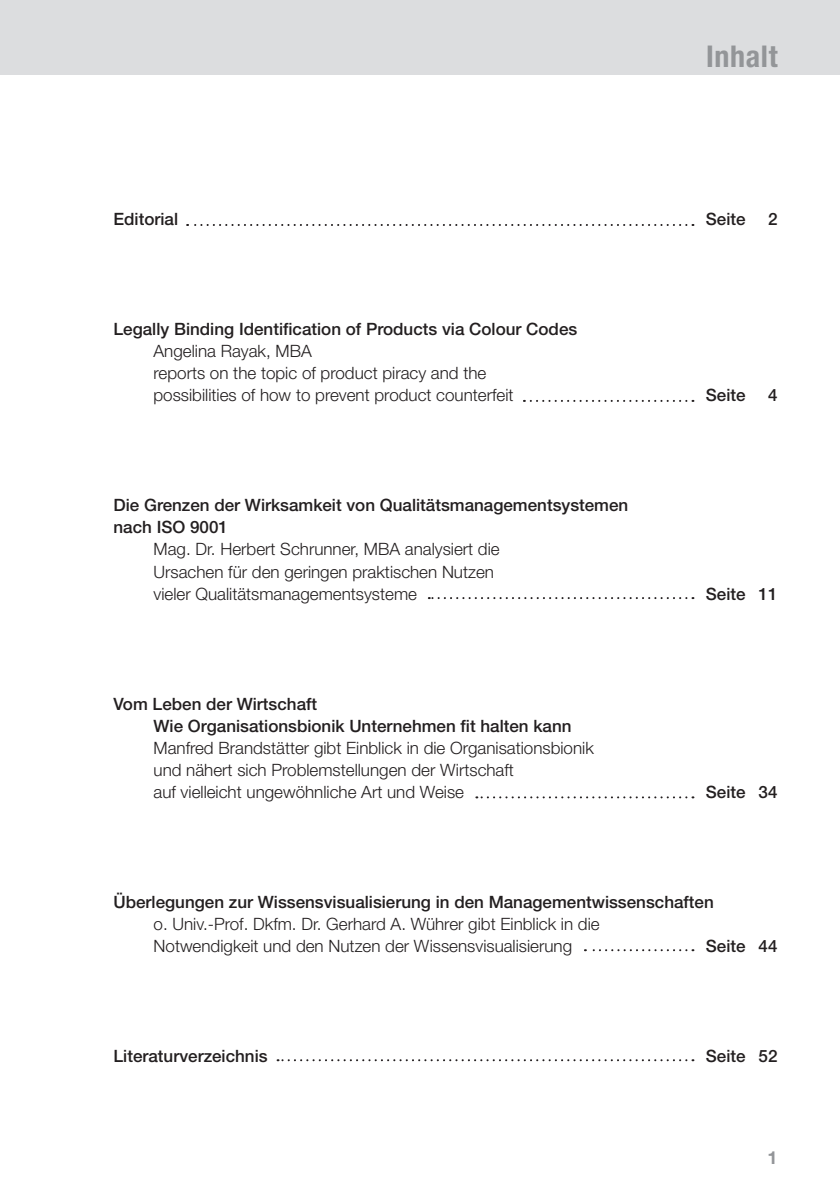
<style>
.page{position:relative;width:840px;height:1191px;background:#fff}
.page>*{position:absolute;margin:0;border:0;box-sizing:border-box;transform-origin:0 0}
.t1{font:700 condensed 30px "Helvetica Neue LT Std";letter-spacing:.02em;color:#939598}
.t2{font:700 18px "Helvetica Neue LT Std";color:#939598}
.t3{font:300 17px/22px "Helvetica Neue LT Std";color:#231f20}
.t4{font:500 17px/22px "Helvetica Neue LT Std";color:#231f20}
</style>
<div class="page">
<div style="left:0;top:0;width:839px;height:75px;background:#dcdddf"></div>
<svg style="left:187px;top:224px;width:499px;height:2px"></svg>
<svg style="left:523px;top:400px;width:163px;height:2px"></svg>
<svg style="left:428px;top:597px;width:258px;height:2px"></svg>
<svg style="left:476px;top:796px;width:210px;height:2px"></svg>
<svg style="left:584px;top:949px;width:102px;height:2px"></svg>
<svg style="left:277px;top:1059px;width:409px;height:2px"></svg>
<p class="t4" style="left:113px;top:208px;width:66px">Editorial</p>
<p class="t4" style="left:113px;top:318px;width:465px">Legally Binding Identification of Products via Colour Codes</p>
<p class="t3" style="left:153px;top:340px;width:361px">Angelina Rayak, MBA<br>reports on the topic of product piracy and the possibilities of how to prevent product counterfeit</p>
<p class="t4" style="left:113px;top:494px;width:516px">Die Grenzen der Wirksamkeit von Qualitätsmanagementsystemen nach ISO 9001</p>
<p class="t3" style="left:153px;top:538px;width:347px">Mag. Dr. Herbert Schrunner, MBA analysiert die<br>Ursachen für den geringen praktischen Nutzen vieler Qualitätsmanagementsysteme</p>
<p class="t4" style="left:153px;top:692px;width:419px;text-indent:-40px">Vom Leben der Wirtschaft<br>Wie Organisationsbionik Unternehmen fit halten kann</p>
<p class="t3" style="left:153px;top:736px;width:441px">Manfred Brandstätter gibt Einblick in die Organisationsbionik und nähert sich Problemstellungen der Wirtschaft<br>auf vielleicht ungewöhnliche Art und Weise</p>
<h1 class="t1" style="left:705px;top:39px;width:73px">Inhalt</h1>
<p class="t4" style="left:705px;top:208px;width:41px">Seite</p>
<p class="t4" style="left:767px;top:208px;width:11px">2</p>
<p class="t4" style="left:705px;top:384px;width:41px">Seite</p>
<p class="t4" style="left:767px;top:384px;width:11px">4</p>
<p class="t4" style="left:705px;top:582px;width:41px">Seite</p>
<p class="t4" style="left:758px;top:582px;width:20px">11</p>
<p class="t4" style="left:705px;top:780px;width:41px">Seite</p>
<p class="t4" style="left:758px;top:780px;width:20px">34</p>
<p class="t4" style="left:113px;top:890px;width:601px">Überlegungen zur Wissensvisualisierung in den Managementwissenschaften</p>
<p class="t3" style="left:153px;top:912px;width:447px">o. Univ.-Prof. Dkfm. Dr. Gerhard A. Wührer gibt Einblick in die<br>Notwendigkeit und den Nutzen der Wissensvisualisierung</p>
<p class="t4" style="left:705px;top:934px;width:41px">Seite</p>
<p class="t4" style="left:758px;top:934px;width:20px">44</p>
<p class="t4" style="left:113px;top:1044px;width:156px">Literaturverzeichnis</p>
<p class="t4" style="left:705px;top:1044px;width:41px">Seite</p>
<p class="t4" style="left:758px;top:1044px;width:20px">52</p>
<p class="t2" style="left:767px;top:1146px;width:12px">1</p>
</div>
